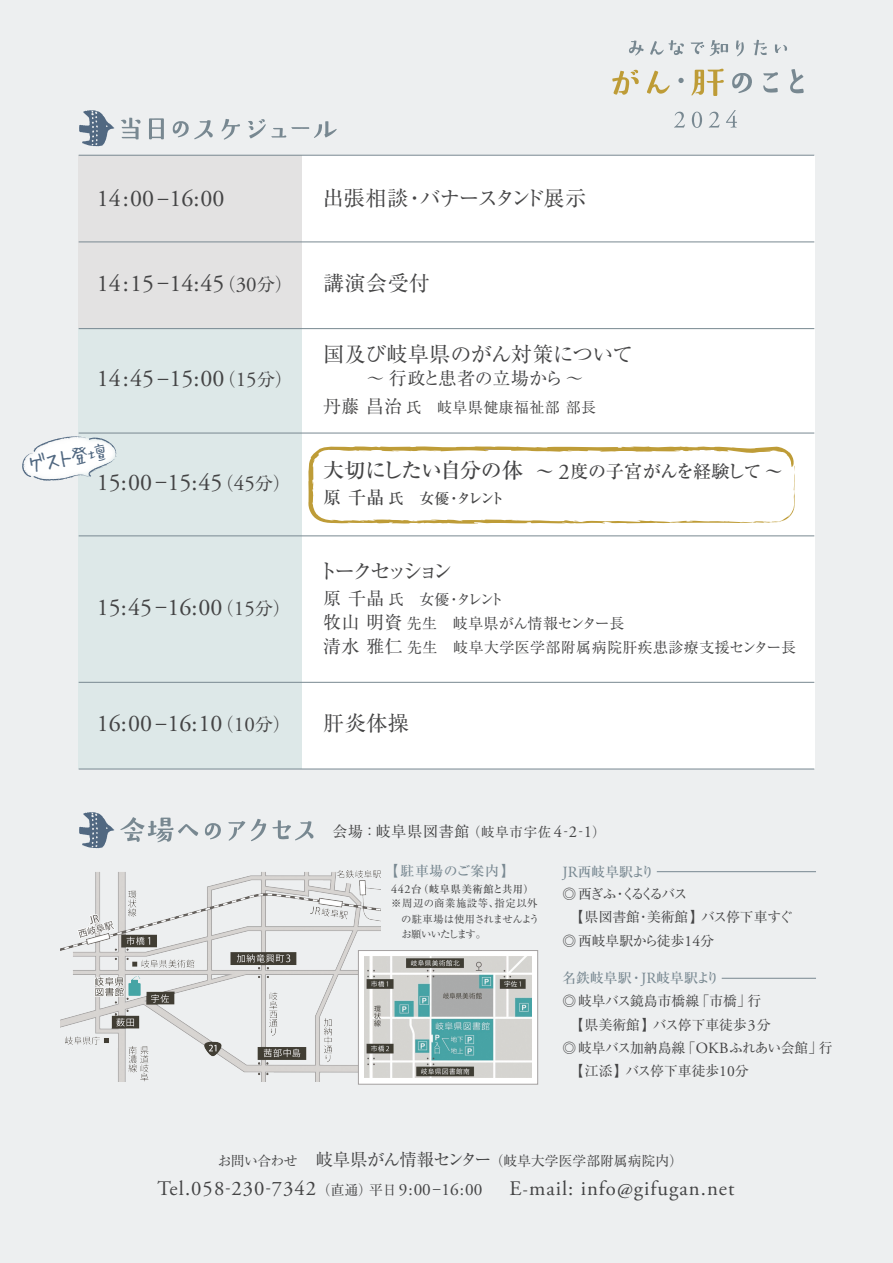
<style>
.page{position:relative;width:893px;height:1263px;background:#edeff0}
.page>*{position:absolute;margin:0;border:0;box-sizing:border-box;transform-origin:0 0}
.t1{font:24px "Adobe Garamond Pro";color:#444445}
.t2{font:22.65px "Hui Font P";color:#516881;scale:.94 1}
.t3{font:21px "Ryumin Pro";letter-spacing:-.03em;color:#444445}
.t4{font:21px "Ryumin Pro";letter-spacing:-.07em;color:#444445}
.t5{font:21px "Ryumin Pro";letter-spacing:-.215em;color:#444445}
.t6{font:20.7px "Adobe Garamond Pro";letter-spacing:.05em;color:#444445}
.t7{font:500 18px "Ryumin Pro";letter-spacing:-.015em;color:#444445}
.t8{font:18px "Ryumin Pro";letter-spacing:-.01em;color:#444445}
.t9{font:15px/24px "Ryumin Pro";letter-spacing:.025em;color:#444445}
.t10{font:15px "Ryumin Pro";letter-spacing:.05em;color:#444445}
.t11{font:500 15px "Ryumin Pro";letter-spacing:-.215em;color:#444445}
.t12{font:13.8px/22.5px "Ryumin Pro";color:#444445}
.t13{font:13.8px "Ryumin Pro";letter-spacing:-.035em;color:#444445}
.t14{font:13.8px "Ryumin Pro";letter-spacing:-.15em;color:#444445}
.t15{font:500 13.8px "Ryumin Pro";letter-spacing:.035em;color:#788891}
.t16{font:500 13.8px "Ryumin Pro";color:#788891}
.t17{font:500 10.35px "Ryumin Pro";letter-spacing:.05em;color:#444445}
.t18{font:10.35px "Ryumin Pro";letter-spacing:.055em;color:#444445}
.t19{font:10.35px "Ryumin Pro";color:#444445}
.t20{font:10.35px "Ryumin Pro";letter-spacing:-.085em;color:#444445}
.s1{font-family:"Ryumin Pro";font-size:18px}
.s2{font-size:21px}
.s3{font-size:18.75px}
.s4{font-size:18px}
.s5{font-family:"Adobe Garamond Pro";font-weight:400;font-size:22.5px}
.s6{font-size:13.5px}
.s7{font-family:"Adobe Garamond Pro";font-size:16.5px}
.s8{font-weight:400}
.s9{font-family:"Adobe Garamond Pro";font-weight:400;font-size:12.15px}
.s10{font-family:"Adobe Garamond Pro";font-weight:400;font-size:15.6px}
.s11{font-family:"Adobe Garamond Pro";font-size:15.6px}
.s12{font-weight:500;color:#788891}
.s13{font-family:"Adobe Garamond Pro";font-size:15.6px;color:#788891}
.s14{font-size:17.25px}
.s15{font-family:"Ryumin Pro";font-size:13.8px}
</style>
<div class="page">
<div style="left:302px;top:155px;width:512px;height:614px;background:#fff"></div>
<div style="left:79px;top:155px;width:223px;height:174px;background:#e3e2e2"></div>
<div style="left:79px;top:328px;width:223px;height:441px;background:#dde8e8"></div>
<img style="left:60px;top:870px;width:321px;height:211px">
<hr style="left:79px;top:155px;width:735px;height:1px;background:#788891">
<hr style="left:79px;top:241px;width:735px;height:1px;background:#788891">
<hr style="left:79px;top:328px;width:735px;height:1px;background:#788891">
<hr style="left:79px;top:433px;width:735px;height:1px;background:#788891">
<hr style="left:79px;top:535px;width:735px;height:1px;background:#788891">
<hr style="left:79px;top:682px;width:735px;height:1px;background:#788891">
<hr style="left:79px;top:768px;width:735px;height:1px;background:#788891">
<hr style="left:657px;top:871px;width:159px;height:1px;background:#788891">
<hr style="left:722px;top:978px;width:94px;height:1px;background:#788891">
<svg style="left:79px;top:110px;width:35px;height:36px"></svg>
<svg style="left:149px;top:118px;width:15px;height:21px"></svg>
<svg style="left:173px;top:120px;width:40px;height:19px"></svg>
<svg style="left:221px;top:119px;width:19px;height:21px"></svg>
<svg style="left:121px;top:118px;width:20px;height:21px"></svg>
<svg style="left:248px;top:119px;width:89px;height:19px"></svg>
<svg style="left:79px;top:812px;width:35px;height:36px"></svg>
<svg style="left:205px;top:823px;width:16px;height:16px"></svg>
<svg style="left:251px;top:819px;width:15px;height:22px"></svg>
<svg style="left:272px;top:820px;width:42px;height:20px"></svg>
<svg style="left:228px;top:821px;width:17px;height:20px"></svg>
<svg style="left:120px;top:817px;width:78px;height:25px"></svg>
<svg style="left:674px;top:112px;width:11px;height:16px"></svg>
<svg style="left:692px;top:112px;width:10px;height:16px"></svg>
<svg style="left:709px;top:112px;width:11px;height:16px"></svg>
<svg style="left:726px;top:110px;width:11px;height:18px"></svg>
<svg style="left:732px;top:73px;width:20px;height:20px"></svg>
<svg style="left:691px;top:69px;width:33px;height:27px"></svg>
<svg style="left:647px;top:71px;width:23px;height:23px"></svg>
<svg style="left:790px;top:69px;width:14px;height:24px"></svg>
<svg style="left:763px;top:72px;width:15px;height:21px"></svg>
<svg style="left:678px;top:78px;width:6px;height:5px"></svg>
<svg style="left:612px;top:70px;width:27px;height:25px"></svg>
<svg style="left:629px;top:41px;width:15px;height:15px"></svg>
<svg style="left:710px;top:40px;width:18px;height:16px"></svg>
<svg style="left:736px;top:40px;width:8px;height:16px"></svg>
<svg style="left:775px;top:44px;width:12px;height:9px"></svg>
<svg style="left:753px;top:40px;width:14px;height:15px"></svg>
<svg style="left:650px;top:40px;width:34px;height:15px"></svg>
<svg style="left:691px;top:42px;width:13px;height:12px"></svg>
<div style="left:358px;top:950px;width:180px;height:134px;background:#fff;border:1px solid #a4a1a1"></div>
<img style="left:365px;top:957px;width:166px;height:121px">
<svg style="left:22px;top:436px;width:95px;height:45px"></svg>
<svg style="left:308px;top:446px;width:487px;height:78px"></svg>
<h1 class="t1" style="left:97px;top:184px;width:129px">14:00‒16:00</h1>
<h3 class="t4" style="left:323px;top:182px;width:265px">出張相談・バナースタンド展示</h3>
<h1 class="t1" style="left:97px;top:269px;width:197px">14:15‒14:45<span class="s1">（</span><span class="s2">30</span><span class="s1">分）</span></h1>
<h3 class="t3" style="left:323px;top:266px;width:109px">講演会受付</h3>
<h1 class="t1" style="left:97px;top:364px;width:197px">14:45‒15:00<span class="s1">（</span><span class="s2">15</span><span class="s1">分）</span></h1>
<h2 class="t2" style="left:26px;top:450px;width:85px;rotate:-10deg">ゲスト<span class="s3">登壇</span></h2>
<h1 class="t1" style="left:97px;top:468px;width:196px">15:00‒15:45<span class="s1">（</span><span class="s2">45</span><span class="s1">分）</span></h1>
<h1 class="t1" style="left:97px;top:593px;width:196px">15:45‒16:00<span class="s1">（</span><span class="s2">15</span><span class="s1">分）</span></h1>
<h3 class="t3" style="left:323px;top:337px;width:311px">国及び岐阜県のがん対策について</h3>
<h3 class="t8" style="left:366px;top:364px;width:218px">～行政と患者の立場から～</h3>
<p class="t9" style="left:323px;top:395px;width:274px"><span class="s4">丹藤 昌治</span>氏　岐阜県健康福祉部 部長</p>
<h3 class="t7" style="left:323px;top:457px;width:461px"><span class="s2">大切にしたい自分の体</span> ～ <span class="s5">2</span>度の子宮がんを経験して～</h3>
<p class="t11" style="left:323px;top:486px;width:183px"><span class="s4">原 千晶</span>氏　女優・タレント</p>
<h3 class="t5" style="left:318px;top:554px;width:137px">トークセッション</h3>
<p class="t9" style="left:323px;top:586px;width:474px"><span class="s4">原 千晶</span>氏　女優・タレント<br><span class="s4">牧山 明資</span>先生　岐阜県がん情報センター長<br><span class="s4">清水 雅仁</span>先生　岐阜大学医学部附属病院肝疾患診療支援センター長</p>
<h1 class="t1" style="left:97px;top:709px;width:196px">16:00‒16:10<span class="s1">（</span><span class="s2">10</span><span class="s1">分）</span></h1>
<h3 class="t3" style="left:323px;top:707px;width:87px">肝炎体操</h3>
<p class="t10" style="left:332px;top:819px;width:275px">会場：岐阜県図書館<span class="s6">（岐阜市宇佐</span> <span class="s7">4-2-1</span><span class="s6">）</span></p>
<p class="t15" style="left:384px;top:860px;width:132px"><span class="s8">【</span>駐車場のご案内<span class="s8">】</span></p>
<p class="t17" style="left:391px;top:880px;width:144px"><span class="s9">442</span>台（岐阜県美術館と共用）</p>
<p class="t18" style="left:391px;top:895px;width:148px">※周辺の商業施設等、指定以外</p>
<p class="t19" style="left:401px;top:911px;width:140px">の駐車場は使用されませんよう</p>
<p class="t20" style="left:401px;top:926px;width:86px">お願いいたします。</p>
<p class="t16" style="left:562px;top:860px;width:94px"><span class="s10">JR</span>西岐阜駅より</p>
<p class="t14" style="left:562px;top:883px;width:127px">◎ 西ぎふ・くるくるバス</p>
<p class="t12" style="left:569px;top:905px;width:225px">【県図書館・美術館】バス停下車すぐ</p>
<p class="t12" style="left:562px;top:929px;width:153px">◎西岐阜駅から徒歩<span class="s11">14</span>分</p>
<p class="t12" style="left:562px;top:966px;width:200px"><span class="s12">名鉄岐阜駅・</span><span class="s13">JR</span><span class="s12">岐阜駅より<br></span>◎岐阜バス鏡島市橋線「市橋」行</p>
<p class="t12" style="left:569px;top:1012px;width:203px">【県美術館】バス停下車徒歩<span class="s11">3</span>分</p>
<p class="t13" style="left:562px;top:1037px;width:272px">◎岐阜バス加納島線「<span class="s11">OKB</span>ふれあい会館」行</p>
<p class="t12" style="left:569px;top:1059px;width:181px">【江添】バス停下車徒歩<span class="s11">10</span>分</p>
<p class="t12" style="left:218px;top:1149px;width:467px">お問い合わせ <span class="s14">岐阜県がん情報センター</span> （岐阜大学医学部附属病院内）</p>
<h3 class="t6" style="left:157px;top:1176px;width:327px">Tel.058-230-7342<span class="s15">（直通）平日</span><span class="s14">9:00‒16:00</span></h3>
<h3 class="t6" style="left:509px;top:1176px;width:227px">E-mail: info@gifugan.net</h3>
</div>
